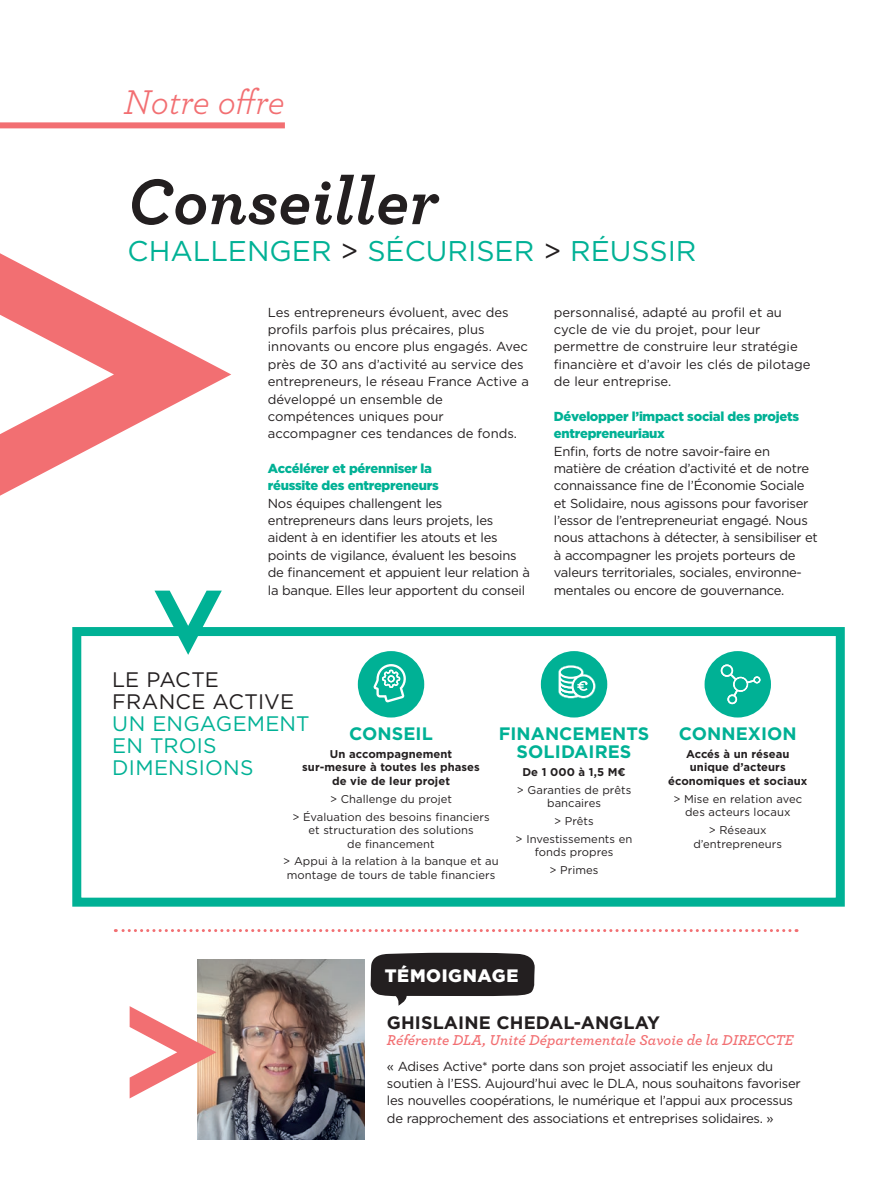
<style>
.page{position:relative;width:893px;height:1191px;background:#fff}
.page>*{position:absolute;margin:0;border:0;box-sizing:border-box;transform-origin:0 0}
.t1{font:italic 700 67.5px "Archer";letter-spacing:.005em;color:#231f20}
.t2{font:italic 36px "Archer";letter-spacing:-.01em;color:#f26f72}
.t3{font:28.5px "Gotham";color:#00b195}
.t4{font:21px/22px "Gotham";letter-spacing:.01em;color:#00b195}
.t5{font:21px/22px "Gotham";letter-spacing:.005em;color:#231f20}
.t6{font:700 18px/18px "Gotham";letter-spacing:.005em;color:#00b195;text-align:center}
.t7{font:700 18px "Gotham";letter-spacing:.005em;color:#231f20}
.t8{font:900 18px "Gotham HTF";letter-spacing:.035em;color:#fff}
.t9{font:italic 600 15px "Archer";letter-spacing:.005em;color:#f26f72}
.t10{font:13.05px/17.4px "Gotham";letter-spacing:-.02em;color:#231f20}
.t11{font:13.05px/17.4px "Gotham";color:#231f20}
.t12{font:900 13.05px/17.4px "Gotham HTF";letter-spacing:-.02em;color:#00b195}
.t13{font:11.25px/13.5px "Gotham";letter-spacing:.005em;color:#231f20;text-align:center}
.t14{font:700 11.25px/13.5px "Gotham";letter-spacing:.005em;color:#231f20;text-align:center}
.s1{color:#231f20}
</style>
<div class="page">
<svg style="left:705px;top:651px;width:66px;height:66px"></svg>
<div style="left:722px;top:666px;width:9px;height:9px;background:#00b195;border-radius:50%"></div>
<svg style="left:541px;top:651px;width:66px;height:66px"></svg>
<svg style="left:358px;top:651px;width:66px;height:66px"></svg>
<img style="left:198px;top:959px;width:166px;height:181px">
<svg style="left:130px;top:1006px;width:86px;height:92px"></svg>
<div style="left:0;top:122px;width:285px;height:6px;background:#f26f72"></div>
<svg style="left:0;top:253px;width:231px;height:243px"></svg>
<svg style="left:115px;top:929px;width:675px;height:3px"></svg>
<svg style="left:371px;top:952px;width:164px;height:53px"></svg>
<div style="left:72px;top:627px;width:773px;height:279px;border:9px solid #00b195"></div>
<svg style="left:155px;top:590px;width:67px;height:65px"></svg>
<h2 class="t2" style="left:124px;top:76px;width:163px">Notre offre</h2>
<h1 class="t1" style="left:128px;top:148px;width:312px">Conseiller</h1>
<h3 class="t3" style="left:128px;top:233px;width:570px">CHALLENGER <span class="s1">&gt;</span> SÉCURISER <span class="s1">&gt;</span> RÉUSSIR</h3>
<p class="t11" style="left:268px;top:303px;width:262px">Les entrepreneurs évoluent, avec des profils parfois plus précaires, plus innovants ou encore plus engagés. Avec près de 30 ans d’activité au service des entrepreneurs, le réseau France Active a développé un ensemble de compétences uniques pour accompagner ces tendances de fonds.</p>
<p class="t12" style="left:268px;top:459px;width:172px">Accélérer et pérenniser la réussite des entrepreneurs</p>
<p class="t10" style="left:268px;top:494px;width:264px">Nos équipes challengent les entrepreneurs dans leurs projets, les aident à en identifier les atouts et les points de vigilance, évaluent les besoins de financement et appuient leur relation à la banque. Elles leur apportent du conseil</p>
<p class="t11" style="left:554px;top:303px;width:258px">personnalisé, adapté au profil et au cycle de vie du projet, pour leur permettre de construire leur stratégie financière et d’avoir les clés de pilotage de leur entreprise.</p>
<p class="t12" style="left:554px;top:407px;width:247px">Développer l’impact social des projets entrepreneuriaux</p>
<p class="t10" style="left:554px;top:442px;width:266px">Enfin, forts de notre savoir-faire en matière de création d’activité et de notre connaissance fine de l’Économie Sociale et Solidaire, nous agissons pour favoriser l’essor de l’entrepreneuriat engagé. Nous nous attachons à détecter, à sensibiliser et à accompagner les projets porteurs de valeurs territoriales, sociales, environne&shy;mentales ou encore de gouvernance.</p>
<h3 class="t5" style="left:112px;top:668px;width:183px">LE PACTE<br>FRANCE ACTIVE</h3>
<h3 class="t4" style="left:112px;top:712px;width:199px">UN ENGAGEMENT<br>EN TROIS<br>DIMENSIONS</h3>
<h3 class="t6" style="left:349px;top:724px;width:85px">CONSEIL</h3>
<p class="t14" style="left:302px;top:747px;width:179px">Un accompagnement sur-mesure à toutes les phases de vie de leur projet</p>
<p class="t13" style="left:292px;top:789px;width:199px;line-height:17.7px">&gt; Challenge du projet<br>&gt; Évaluation des besoins financiers</p>
<p class="t13" style="left:308px;top:823px;width:167px">et structuration des solutions de financement</p>
<p class="t13" style="left:283px;top:854px;width:217px">&gt; Appui à la relation à la banque et au montage de tours de table financiers</p>
<h3 class="t6" style="left:499px;top:724px;width:152px">FINANCEMENTS<br>SOLIDAIRES</h3>
<p class="t14" style="left:522px;top:765px;width:105px">De 1 000 à 1,5 M€</p>
<p class="t13" style="left:517px;top:782px;width:116px">&gt; Garanties de prêts bancaires</p>
<p class="t13" style="left:516px;top:812px;width:118px;line-height:17.7px">&gt; Prêts<br>&gt; Investissements en</p>
<p class="t13" style="left:535px;top:843px;width:80px;line-height:17.7px">fonds propres &gt; Primes</p>
<h3 class="t6" style="left:679px;top:724px;width:120px">CONNEXION</h3>
<p class="t14" style="left:668px;top:747px;width:141px">Accés à un réseau unique d’acteurs économiques et sociaux</p>
<p class="t13" style="left:673px;top:791px;width:130px">&gt; Mise en relation avec des acteurs locaux</p>
<p class="t13" style="left:693px;top:823px;width:90px">&gt; Réseaux d’entrepreneurs</p>
<h3 class="t8" style="left:385px;top:965px;width:135px">TÉMOIGNAGE</h3>
<h3 class="t7" style="left:387px;top:1010px;width:274px">GHISLAINE CHEDAL-ANGLAY</h3>
<p class="t9" style="left:387px;top:1028px;width:408px">Référente DLA, Unité Départementale Savoie de la DIRECCTE</p>
<p class="t10" style="left:387px;top:1057px;width:415px">« Adises Active* porte dans son projet associatif les enjeux du soutien à l’ESS. Aujourd’hui avec le DLA, nous souhaitons favoriser les nouvelles coopérations, le numérique et l’appui aux processus de rapprochement des associations et entreprises solidaires. »</p>
</div>
